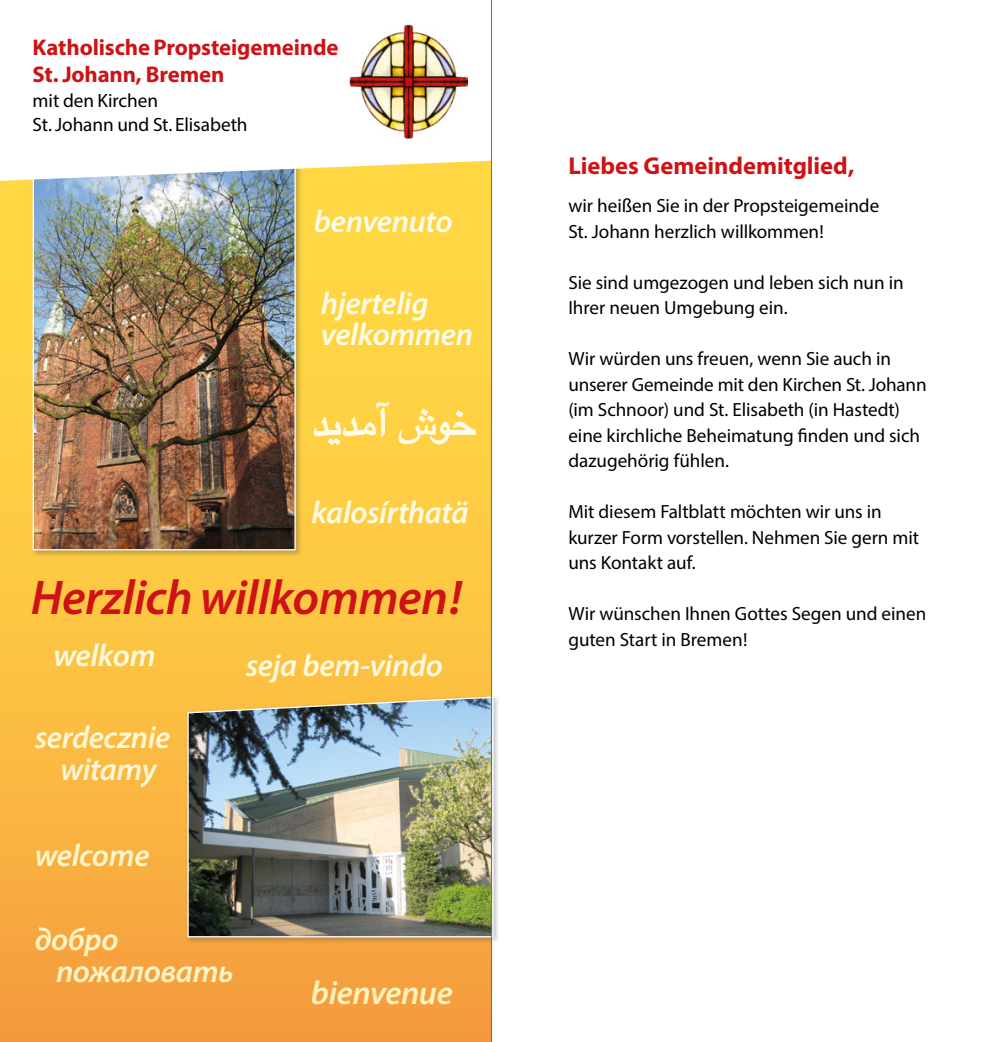
<style>
.page{position:relative;width:983px;height:1042px;background:#fff}
.page>*{position:absolute;margin:0;border:0;box-sizing:border-box;transform-origin:0 0}
.t1{font:italic 600 49px "Myriad Pro";letter-spacing:-.01em;color:#cd1316}
.t2{font:italic 600 33.25px "Myriad Pro";letter-spacing:-.01em;color:#fff3bc}
.t3{font:italic 600 31.5px "Myriad Pro";letter-spacing:-.01em;color:#fffade}
.t4{font:italic 600 31.5px/31.5px "Myriad Pro";letter-spacing:-.01em;color:#fffce9}
.t5{font:italic 600 31.5px/31.5px "Myriad Pro";letter-spacing:-.01em;color:#fff7d5;text-align:center}
.t6{font:italic 600 31.5px/31.5px "Myriad Pro";letter-spacing:-.015em;color:#fff4c5}
.t7{font:italic 600 31.5px "Myriad Pro";letter-spacing:-.01em;color:#fffbe2}
.t8{font:italic 600 31.5px "Myriad Pro";letter-spacing:-.015em;color:#fffced}
.t9{font:italic 600 31.5px "Myriad Pro";letter-spacing:-.01em;color:#fff6cd}
.t10{font:700 24.5px "Myriad Pro";color:#cd1316}
.t11{font:700 22.75px/27.1px "Myriad Pro";letter-spacing:-.005em;color:#cd1316}
.t12{font:19.25px/23.6px "Myriad Pro";letter-spacing:-.005em;color:#000}
.t13{font:19.07px/25.6px "Myriad Pro";letter-spacing:-.005em;color:#000}
</style>
<div class="page">
<svg style="left:0;top:181px;width:491px;height:861px;background:#fbbd41"></svg>
<img style="left:349px;top:24px;width:118px;height:115px">
<div style="left:30px;top:162px;width:272px;height:395px;background:#001d3d;opacity:.25"></div>
<img style="left:32px;top:181px;width:264px;height:370px">
<div style="left:185px;top:695px;width:316px;height:249px;background:#001d3d;opacity:.25"></div>
<img style="left:187px;top:696px;width:307px;height:242px">
<svg style="left:0;top:160px;width:491px;height:21px"></svg>
<svg style="left:398px;top:408px;width:77px;height:36px;background:#ffdb6e"></svg>
<svg style="left:313px;top:402px;width:76px;height:44px;background:#ffd964"></svg>
<hr style="left:491px;top:0;width:1px;height:1042px;background:#6f6f6e">
<p class="t11" style="left:33px;top:33px;width:307px">Katholische Propsteigemeinde<br>St. Johann, Bremen</p>
<p class="t12" style="left:33px;top:89px;width:216px">mit den Kirchen<br>St. Johann und St. Elisabeth</p>
<h3 class="t8" style="left:314px;top:201px;width:140px">benvenuto</h3>
<h3 class="t4" style="left:321px;top:287px;width:154px">hjertelig velkommen</h3>
<h3 class="t7" style="left:311px;top:492px;width:158px">kalosírthatä</h3>
<h1 class="t1" style="left:31px;top:567px;width:432px">Herzlich willkommen!</h1>
<h3 class="t3" style="left:53px;top:635px;width:104px">welkom</h3>
<h3 class="t3" style="left:246px;top:645px;width:199px">seja bem-vindo</h3>
<h3 class="t5" style="left:35px;top:721px;width:137px">serdecznie witamy</h3>
<h3 class="t9" style="left:35px;top:835px;width:116px">welcome</h3>
<h3 class="t6" style="left:56px;top:923px;width:179px;text-indent:-21px">добро пожаловать</h3>
<h2 class="t2" style="left:311px;top:971px;width:143px">bienvenue</h2>
<p class="t10" style="left:568px;top:150px;width:287px">Liebes Gemeindemitglied,</p>
<p class="t13" style="left:568px;top:193px;width:312px">wir heißen Sie in der Propsteigemeinde<br>St. Johann herzlich willkommen!</p>
<p class="t13" style="left:568px;top:269px;width:336px">Sie sind umgezogen und leben sich nun in<br>Ihrer neuen Umgebung ein.</p>
<p class="t13" style="left:568px;top:346px;width:359px">Wir würden uns freuen, wenn Sie auch in unserer Gemeinde mit den Kirchen St. Johann (im Schnoor) und St. Elisabeth (in Hastedt) eine kirchliche Beheimatung finden und sich dazugehörig fühlen.</p>
<p class="t13" style="left:568px;top:499px;width:352px">Mit diesem Faltblatt möchten wir uns in kurzer Form vorstellen. Nehmen Sie gern mit uns Kontakt auf.</p>
<p class="t13" style="left:568px;top:601px;width:359px">Wir wünschen Ihnen Gottes Segen und einen guten Start in Bremen!</p>
</div>
